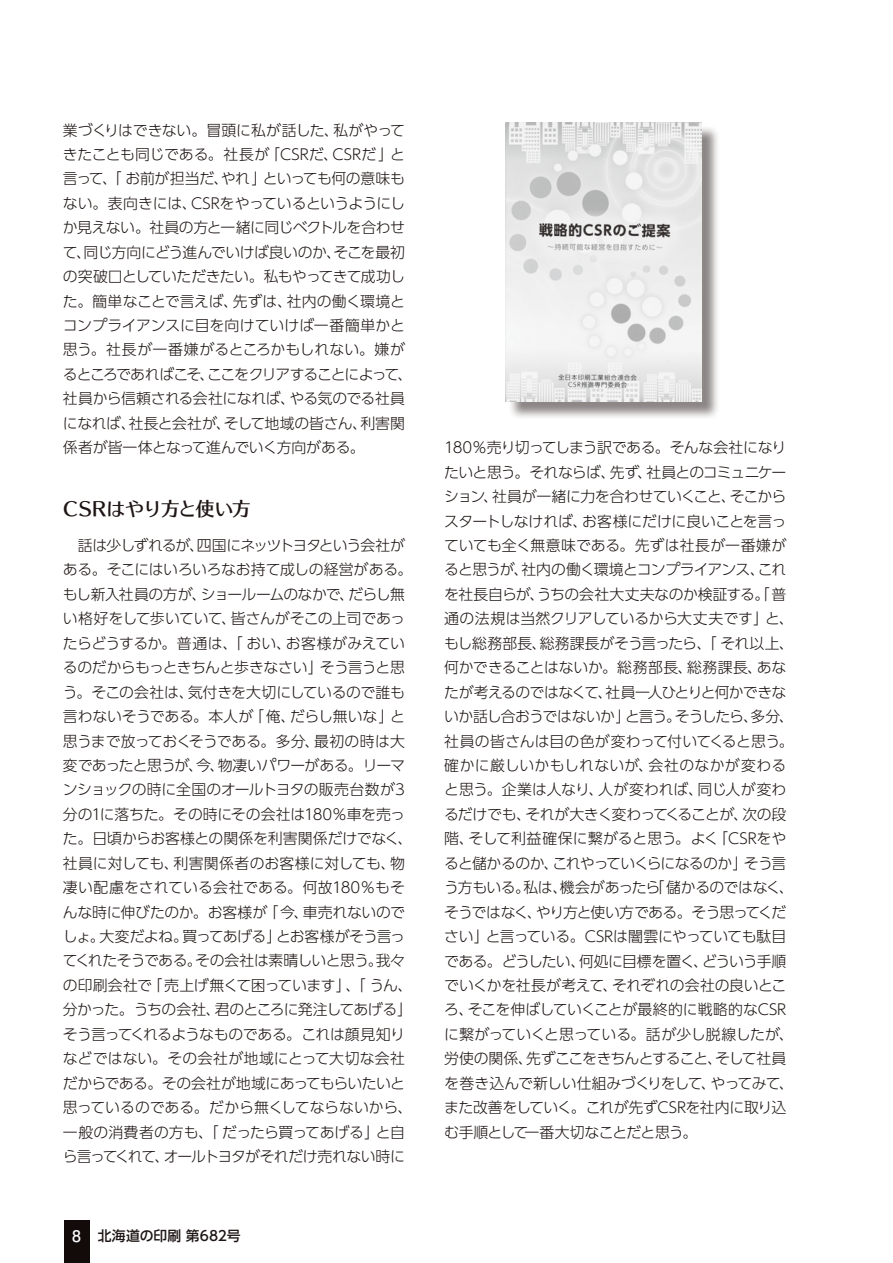
<style>
.page{position:relative;width:893px;height:1263px;background:#fff}
.page>*{position:absolute;margin:0;border:0;box-sizing:border-box;transform-origin:0 0}
.t1{font:19.2px "UD Typos 512 Std Regular 90 msp RKSJ H";letter-spacing:-.035em;color:#1e1614}
.t2{font:14.85px/24.5px "UD Shin Go Pro Light 90 msp RKSJ H";letter-spacing:-.025em;color:#1e1614}
.t3{font:13.8px "UD Shin Go Pro Medium 90 msp RKSJ H";letter-spacing:.005em;color:#1e1614}
.s1{font-family:"Futo Go B101 Pro Bold 90 msp RKSJ H";font-size:15.9px;color:#fff}
</style>
<div class="page">
<div style="left:64px;top:1220px;width:25px;height:43px;background:#130b0a"></div>
<img style="left:508px;top:128px;width:210px;height:290px">
<img style="left:506px;top:122px;width:196px;height:279px">
<p class="t2" style="left:63px;top:120px;width:351px">業づくりはできない。冒頭に私が話した、私がやってきたことも同じである。社長が「CSRだ、CSRだ」と言って、「お前が担当だ、やれ」といっても何の意味もない。表向きには、CSRをやっているというようにしか見えない。社員の方と一緒に同じベクトルを合わせて、同じ方向にどう進んでいけば良いのか、そこを最初の突破口としていただきたい。私もやってきて成功した。簡単なことで言えば、先ずは、社内の働く環境とコンプライアンスに目を向けていけば一番簡単かと思う。社長が一番嫌がるところかもしれない。嫌がるところであればこそ、ここをクリアすることによって、社員から信頼される会社になれば、やる気のでる社員になれば、社長と会社が、そして地域の皆さん、利害関係者が皆一体となって進んでいく方向がある。</p>
<p class="t1" style="left:63px;top:502px;width:190px">CSRはやり方と使い方</p>
<p class="t2" style="left:63px;top:535px;width:351px;text-align:center">話は少しずれるが、四国にネッツトヨタという会社が<br>ある。そこにはいろいろなお持て成しの経営がある。もし新入社員の方が、ショールームのなかで、だらし無い格好をして歩いていて、皆さんがそこの上司であったらどうするか。普通は、「おい、お客様がみえているのだからもっときちんと歩きなさい」そう言うと思う。そこの会社は、気付きを大切にしているので誰も言わないそうである。本人が「俺、だらし無いな」と思うまで放っておくそうである。多分、最初の時は大変であったと思うが、今、物凄いパワーがある。リーマンショックの時に全国のオールトヨタの販売台数が3分の1に落ちた。その時にその会社は180％車を売った。日頃からお客様との関係を利害関係だけでなく、社員に対しても、利害関係者のお客様に対しても、物凄い配慮をされている会社である。何故180％もそんな時に伸びたのか。お客様が「今、車売れないのでしょ。大変だよね。買ってあげる」とお客様がそう言ってくれたそうである。その会社は素晴しいと思う。我々の印刷会社で「売上げ無くて困っています」、「うん、分かった。うちの会社、君のところに発注してあげる」そう言ってくれるようなものである。これは顔見知りなどではない。その会社が地域にとって大切な会社だからである。その会社が地域にあってもらいたいと思っているのである。だから無くしてならないから、一般の消費者の方も、「だったら買ってあげる」と自ら言ってくれて、オールトヨタがそれだけ売れない時に</p>
<p class="t3" style="left:72px;top:1230px;width:170px"><span class="s1">8</span> 北海道の印刷 第682号</p>
<p class="t2" style="left:444px;top:437px;width:351px">180％売り切ってしまう訳である。そんな会社になりたいと思う。それならば、先ず、社員とのコミュニケーション、社員が一緒に力を合わせていくこと、そこからスタートしなければ、お客様にだけに良いことを言っていても全く無意味である。先ずは社長が一番嫌がると思うが、社内の働く環境とコンプライアンス、これを社長自らが、うちの会社大丈夫なのか検証する。「普通の法規は当然クリアしているから大丈夫です」と、もし総務部長、総務課長がそう言ったら、「それ以上、何かできることはないか。総務部長、総務課長、あなたが考えるのではなくて、社員一人ひとりと何かできないか話し合おうではないか」と言う。そうしたら、多分、社員の皆さんは目の色が変わって付いてくると思う。確かに厳しいかもしれないが、会社のなかが変わると思う。企業は人なり、人が変われば、同じ人が変わるだけでも、それが大きく変わってくることが、次の段階、そして利益確保に繋がると思う。よく「CSRをやると儲かるのか、これやっていくらになるのか」そう言う方もいる。私は、機会があったら「儲かるのではなく、そうではなく、やり方と使い方である。そう思ってください」と言っている。CSRは闇雲にやっていても駄目である。どうしたい、何処に目標を置く、どういう手順でいくかを社長が考えて、それぞれの会社の良いところ、そこを伸ばしていくことが最終的に戦略的なCSRに繋がっていくと思っている。話が少し脱線したが、労使の関係、先ずここをきちんとすること、そして社員を巻き込んで新しい仕組みづくりをして、やってみて、また改善をしていく。これが先ずCSRを社内に取り込む手順として一番大切なことだと思う。</p>
</div>
